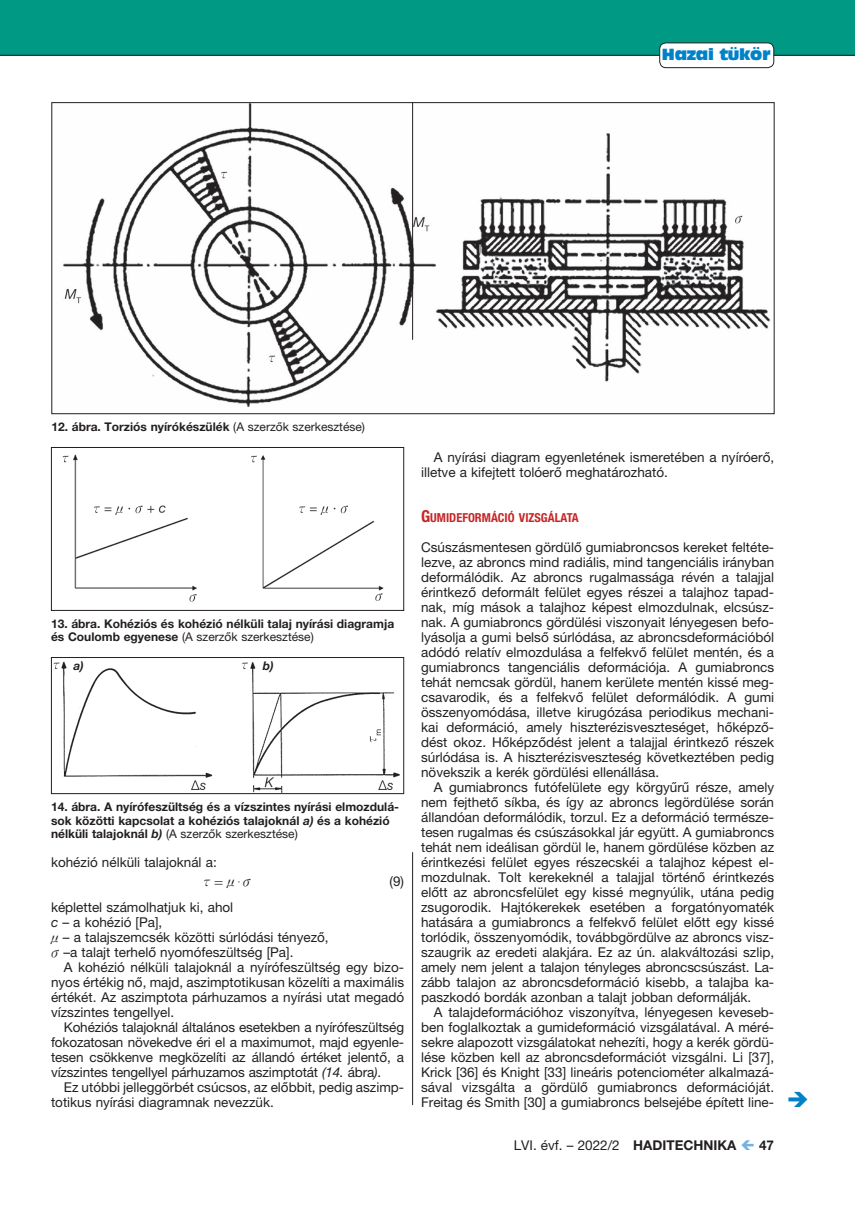
<style>
.page{position:relative;width:855px;height:1212px;background:#fff}
.page>*{position:absolute;margin:0;border:0;box-sizing:border-box;transform-origin:0 0}
.t1{font:15px "Antique Olive Compact";letter-spacing:-.02em;color:#0082c8}
.t2{font:13.5px/15px "Helvetica Neue LT Pro";color:#231f20;text-align:justify}
.t3{font:13.5px "MM Times Roman";color:#231f20}
.t4{font:700 13.5px "Helvetica Neue LT Pro";color:#231f20}
.t5{font:italic 13.5px "M Ma Greek B";color:#231f20}
.t6{font:700 condensed 12.3px "Helvetica Neue LT Pro";color:#c62626}
.t7{font:700 12px/13.5px "Helvetica Neue LT Pro";color:#231f20}
.t8{font:italic 700 12px "Helvetica Neue LT Pro";color:#231f20}
.s1{font-weight:400}
.s2{font-style:italic}
.s3{font-family:"MM Binary"}
.s4{font-family:"M Ma Greek B";font-style:italic}
.s5{font-size:16.5px}
.s6{font-weight:700}
</style>
<div class="page">
<div style="left:0;top:0;width:855px;height:55px;background:#009a84"></div>
<hr style="left:0;top:55px;width:855px;height:1px;background:#231f20">
<div style="left:659px;top:43px;width:114px;height:25px;background:#fff;border-radius:6px"></div>
<div style="left:659px;top:43px;width:115px;height:25px;border:1px solid #231f20;border-radius:6px"></div>
<img style="left:62px;top:454px;width:322px;height:148px">
<div style="left:51px;top:447px;width:353px;height:164px;border:1px solid #231f20"></div>
<img style="left:63px;top:104px;width:708px;height:303px">
<img style="left:53px;top:661px;width:347px;height:131px">
<div style="left:51px;top:657px;width:353px;height:137px;border:1px solid #231f20"></div>
<hr style="left:412px;top:852px;width:1px;height:253px;background:#231f20">
<hr style="left:412px;top:102px;width:1px;height:238px;background:#231f20">
<p class="t1" style="left:662px;top:44px;width:110px">Hazai tükör</p>
<p class="t7" style="left:51px;top:420px;width:315px">12. ábra. Torziós nyírókészülék <span class="s1">(A szerzők szerkesztése)</span></p>
<p class="t7" style="left:51px;top:616px;width:345px">13. ábra. Kohéziós és kohézió nélküli talaj nyírási diagramja és Coulomb egyenese <span class="s1">(A szerzők szerkesztése)</span></p>
<p class="t8" style="left:73px;top:658px;width:12px">a)</p>
<p class="t8" style="left:263px;top:658px;width:12px">b)</p>
<p class="t7" style="left:51px;top:800px;width:349px">14. ábra. A nyírófeszültség és a vízszintes nyírási elmozdulá&shy;sok közötti kapcsolat a kohéziós talajoknál <span class="s2">a)</span> és a kohézió nélküli talajoknál <span class="s2">b)</span> <span class="s1">(A szerzők szerkesztése)</span></p>
<p class="t2" style="left:51px;top:855px;width:167px">kohézió nélküli talajoknál a:</p>
<p class="t5" style="left:203px;top:876px;width:33px">x n</p>
<p class="t3" style="left:214px;top:876px;width:38px">= <span class="s3">$</span><span class="s4">v</span></p>
<p class="t2" style="left:389px;top:874px;width:16px">(9)</p>
<p class="t2" style="left:51px;top:900px;width:279px;text-align:left">képlettel számolhatjuk ki, ahol<br><span class="s2">c</span> – a kohézió [Pa],<br><span class="s4">n</span> – a talajszemcsék közötti súrlódási tényező, <span class="s4">v</span> –a talajt terhelő nyomófeszültség [Pa].</p>
<p class="t2" style="left:51px;top:960px;width:354px;text-indent:13px">A kohézió nélküli talajoknál a nyírófeszültség egy bizo&shy;nyos értékig nő, majd, aszimptotikusan közelíti a maximális értékét. Az aszimptota párhuzamos a nyírási utat megadó vízszintes tengellyel.</p>
<p class="t2" style="left:51px;top:1020px;width:354px;text-indent:13px">Kohéziós talajoknál általános esetekben a nyírófeszültség fokozatosan növekedve éri el a maximumot, majd egyenle&shy;tesen csökkenve megközelíti az állandó értéket jelentő, a vízszintes tengellyel párhuzamos aszimptotát <span class="s2">(14.</span> ábra<span class="s2">)</span>.</p>
<p class="t2" style="left:51px;top:1080px;width:354px;text-indent:13px">Ez utóbbi jelleggörbét csúcsos, az előbbit, pedig aszimp&shy;totikus nyírási diagramnak nevezzük.</p>
<p class="t2" style="left:421px;top:450px;width:354px;text-indent:13px">A nyírási diagram egyenletének ismeretében a nyíróerő, illetve a kifejtett tolóerő meghatározható.</p>
<p class="t6" style="left:421px;top:510px;width:159px"><span class="s5">G</span>UMIDEFORMÁCIÓ VIZSGÁLATA</p>
<p class="t2" style="left:421px;top:540px;width:354px">Csúszásmentesen gördülő gumiabroncsos kereket feltéte&shy;lezve, az abroncs mind radiális, mind tangenciális irányban deformálódik. Az abroncs rugalmassága révén a talajjal érintkező deformált felület egyes részei a talajhoz tapad&shy;nak, míg mások a talajhoz képest elmozdulnak, elcsúsz&shy;nak. A gumiabroncs gördülési viszonyait lényegesen befo&shy;lyásolja a gumi belső súrlódása, az abroncsdeformációból adódó relatív elmozdulása a felfekvő felület mentén, és a gumiabroncs tangenciális deformációja. A gumiabroncs tehát nemcsak gördül, hanem kerülete mentén kissé meg&shy;csavarodik, és a felfekvő felület deformálódik. A gumi összenyomódása, illetve kirugózása periodikus mechani&shy;kai deformáció, amely hiszterézisveszteséget, hőképző&shy;dést okoz. Hőképződést jelent a talajjal érintkező részek súrlódása is. A hiszterézisveszteség következtében pedig növekszik a kerék gördülési ellenállása.</p>
<p class="t2" style="left:421px;top:780px;width:354px;text-indent:13px">A gumiabroncs futófelülete egy körgyűrű része, amely nem fejthető síkba, és így az abroncs legördülése során állandóan deformálódik, torzul. Ez a deformáció természe&shy;tesen rugalmas és csúszásokkal jár együtt. A gumiabroncs tehát nem ideálisan gördül le, hanem gördülése közben az érintkezési felület egyes részecskéi a talajhoz képest el&shy;mozdulnak. Tolt kerekeknél a talajjal történő érintkezés előtt az abroncsfelület egy kissé megnyúlik, utána pedig zsugorodik. Hajtókerekek esetében a forgatónyomaték hatására a gumiabroncs a felfekvő felület előtt egy kissé torlódik, összenyomódik, továbbgördülve az abroncs vis - szaugrik az eredeti alakjára. Ez az ún. alakváltozási szlip, amely nem jelent a talajon tényleges abroncscsúszást. La&shy;zább talajon az abroncsdeformáció kisebb, a talajba ka&shy;paszkodó bordák azonban a talajt jobban deformálják.</p>
<p class="t2" style="left:421px;top:1005px;width:354px;text-indent:13px">A talajdeformációhoz viszonyítva, lényegesen keveseb&shy;ben foglalkoztak a gumideformáció vizsgálatával. A méré&shy;sekre alapozott vizsgálatokat nehezíti, hogy a kerék gördü&shy;lése közben kell az abroncsdeformációt vizsgálni. Li [37], Krick [36] és Knight [33] lineáris potenciométer alkalmazá&shy;sával vizsgálta a gördülő gumiabroncs deformációját.<br>Freitag és Smith [30] a gumiabroncs belsejébe épített line-</p>
<p class="t2" style="left:514px;top:1137px;width:224px">LVI. évf. – 2022/2 <span class="s6">HADITECHNIKA</span></p>
<p class="t4" style="left:759px;top:1137px;width:17px">47</p>
</div>
